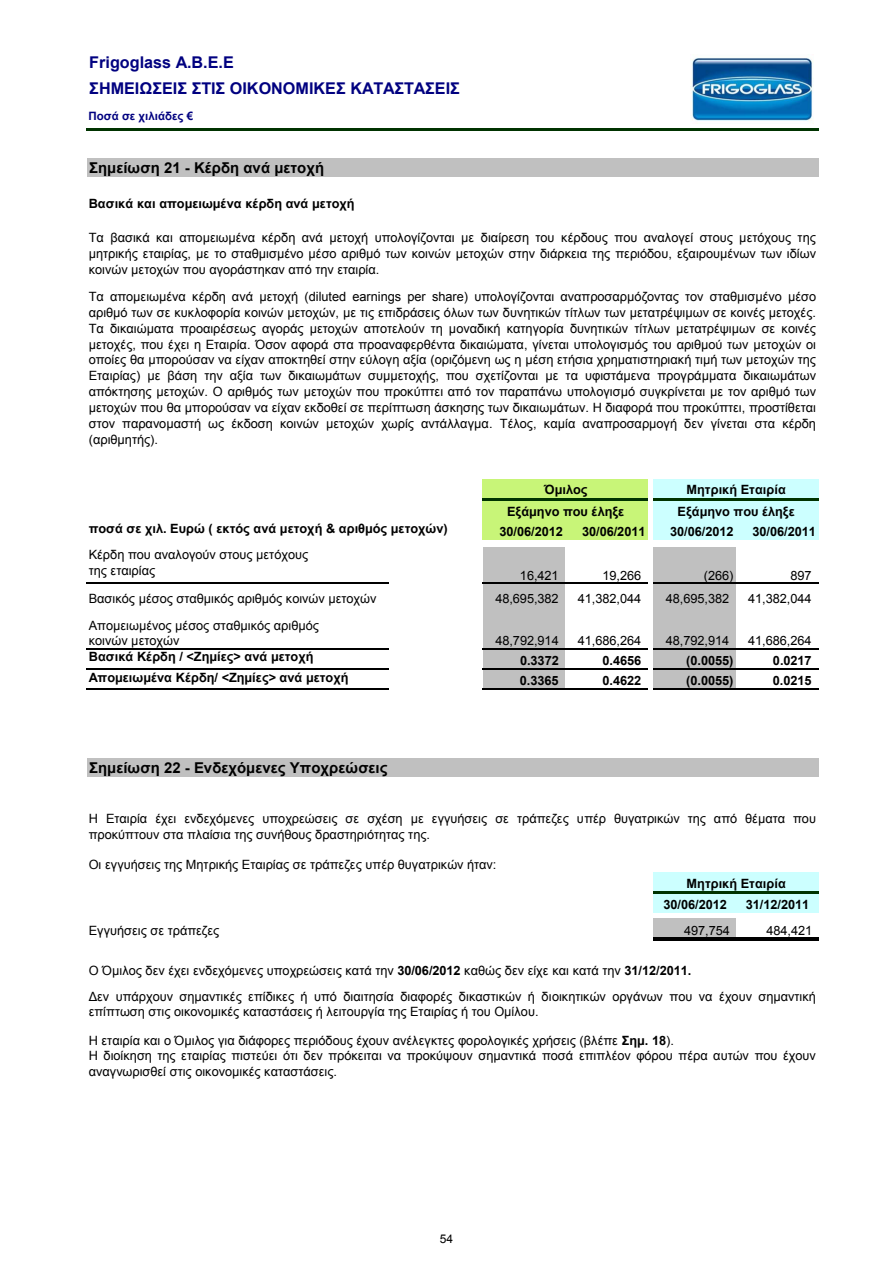
<style>
.page{position:relative;width:893px;height:1263px;background:#fff}
.page>*{position:absolute;margin:0;border:0;box-sizing:border-box;transform-origin:0 0}
.t1{font:700 16.2px/26px "Arial";color:#000080}
.t2{font:700 15px "Arial";color:#000}
.t3{font:12.75px/15.9px "Arial";color:#000}
.t4{font:700 12.75px "Arial";letter-spacing:-.005em;color:#000}
.t5{font:12px "Arial";color:#000}
.t6{font:700 11.55px "Arial";letter-spacing:.005em;color:#000080}
.s1{font-weight:700}
</style>
<div class="page">
<div style="left:87px;top:158px;width:731px;height:19px;background:#c0c0c0"></div>
<div style="left:483px;top:479px;width:165px;height:62px;background:#c8f578"></div>
<div style="left:653px;top:479px;width:165px;height:62px;background:#cff"></div>
<div style="left:87px;top:540px;width:731px;height:7px;background:#fff"></div>
<div style="left:483px;top:547px;width:82px;height:143px;background:#c0c0c0"></div>
<div style="left:653px;top:547px;width:83px;height:143px;background:#c0c0c0"></div>
<div style="left:87px;top:759px;width:731px;height:18px;background:#c0c0c0"></div>
<div style="left:653px;top:872px;width:165px;height:41px;background:#cff"></div>
<div style="left:653px;top:919px;width:83px;height:20px;background:#c0c0c0"></div>
<hr style="left:483px;top:499px;width:165px;height:2px;background:#030">
<hr style="left:86px;top:583px;width:303px;height:1px;background:#000">
<hr style="left:483px;top:583px;width:165px;height:1px;background:#000">
<hr style="left:86px;top:648px;width:303px;height:1px;background:#000">
<hr style="left:483px;top:648px;width:165px;height:1px;background:#000">
<hr style="left:86px;top:669px;width:303px;height:1px;background:#000">
<hr style="left:483px;top:669px;width:165px;height:1px;background:#000">
<hr style="left:86px;top:689px;width:303px;height:1px;background:#000">
<hr style="left:483px;top:689px;width:165px;height:1px;background:#000">
<hr style="left:86px;top:128px;width:732px;height:2px;background:#030">
<hr style="left:653px;top:499px;width:165px;height:2px;background:#030">
<hr style="left:653px;top:583px;width:165px;height:1px;background:#000">
<hr style="left:653px;top:648px;width:165px;height:1px;background:#000">
<hr style="left:653px;top:669px;width:165px;height:1px;background:#000">
<hr style="left:653px;top:689px;width:165px;height:1px;background:#000">
<hr style="left:653px;top:892px;width:165px;height:2px;background:#030">
<hr style="left:653px;top:937px;width:165px;height:2px;background:#000">
<hr style="left:653px;top:940px;width:165px;height:1px;background:#000">
<img style="left:690px;top:57px;width:123px;height:64px">
<p class="t1" style="left:89px;top:49px;width:372px">Frigoglass A.B.E.E<br>ΣΗΜΕΙΩΣΕΙΣ ΣΤΙΣ ΟΙΚΟΝΟΜΙΚΕΣ ΚΑΤΑΣΤΑΣΕΙΣ</p>
<p class="t6" style="left:89px;top:109px;width:106px">Ποσά σε χιλιάδες €</p>
<p class="t2" style="left:89px;top:159px;width:236px">Σημείωση 21 - Κέρδη ανά μετοχή</p>
<p class="t4" style="left:89px;top:196px;width:267px">Βασικά και απομειωμένα κέρδη ανά μετοχή</p>
<p class="t3" style="left:89px;top:230px;width:729px;text-align:justify">Τα βασικά και απομειωμένα κέρδη ανά μετοχή υπολογίζονται με διαίρεση του κέρδους που αναλογεί στους μετόχους της μητρικής εταιρίας, με το σταθμισμένο μέσο αριθμό των κοινών μετοχών στην διάρκεια της περιόδου, εξαιρουμένων των ιδίων κοινών μετοχών που αγοράστηκαν από την εταιρία.</p>
<p class="t3" style="left:89px;top:289px;width:729px;text-align:justify">Τα απομειωμένα κέρδη ανά μετοχή (diluted earnings per share) υπολογίζονται αναπροσαρµόζοντας τον σταθµισµένο µέσο αριθμό των σε κυκλοφορία κοινών μετοχών, µε τις επιδράσεις όλων των δυνητικών τίτλων των µετατρέψιµων σε κοινές µετοχές.<br>Τα δικαιώματα προαιρέσεως αγοράς μετοχών αποτελούν τη μοναδική κατηγορία δυνητικών τίτλων µετατρέψιµων σε κοινές μετοχές, που έχει η Εταιρία. Όσον αφορά στα προαναφερθέντα δικαιώματα, γίνεται υπολογισμός του αριθμού των μετοχών οι οποίες θα μπορούσαν να είχαν αποκτηθεί στην εύλογη αξία (οριζόμενη ως η µέση ετήσια χρηματιστηριακή τιμή των μετοχών της Εταιρίας) µε βάση την αξία των δικαιωμάτων συµµετοχής, που σχετίζονται µε τα υφιστάμενα προγράµµατα δικαιωμάτων απόκτησης μετοχών. Ο αριθμός των μετοχών που προκύπτει από τον παραπάνω υπολογισμό συγκρίνεται µε τον αριθμό των μετοχών που θα μπορούσαν να είχαν εκδοθεί σε περίπτωση άσκησης των δικαιωμάτων. Η διαφορά που προκύπτει, προστίθεται στον παρανομαστή ως έκδοση κοινών μετοχών χωρίς αντάλλαγμα. Τέλος, καμία αναπροσαρμογή δεν γίνεται στα κέρδη (αριθμητής).</p>
<p class="t4" style="left:544px;top:483px;width:45px">Όμιλος</p>
<p class="t4" style="left:686px;top:483px;width:101px">Μητρική Εταιρία</p>
<p class="t4" style="left:507px;top:504px;width:119px">Εξάμηνο που έληξε</p>
<p class="t4" style="left:677px;top:504px;width:119px">Εξάμηνο που έληξε</p>
<p class="t4" style="left:89px;top:521px;width:360px">ποσά σε χιλ. Ευρώ ( εκτός ανά μετοχή &amp; αριθμός μετοχών)</p>
<p class="t4" style="left:500px;top:525px;width:65px">30/06/2012</p>
<p class="t4" style="left:582px;top:525px;width:65px">30/06/2011</p>
<p class="t4" style="left:670px;top:525px;width:65px">30/06/2012</p>
<p class="t4" style="left:752px;top:525px;width:65px">30/06/2011</p>
<p class="t3" style="left:89px;top:547px;width:221px">Κέρδη που αναλογούν στους μετόχους της εταιρίας</p>
<p class="t3" style="left:520px;top:568px;width:40px">16,421</p>
<p class="t3" style="left:704px;top:568px;width:31px">(266)</p>
<p class="t3" style="left:790px;top:568px;width:23px">897</p>
<p class="t3" style="left:602px;top:568px;width:40px">19,266</p>
<p class="t3" style="left:89px;top:590px;width:289px">Βασικός μέσος σταθμικός αριθμός κοινών μετοχών</p>
<p class="t3" style="left:578px;top:590px;width:65px">41,382,044</p>
<p class="t3" style="left:495px;top:590px;width:65px">48,695,382</p>
<p class="t3" style="left:666px;top:590px;width:65px">48,695,382</p>
<p class="t3" style="left:748px;top:590px;width:65px">41,382,044</p>
<p class="t3" style="left:89px;top:617px;width:232px">Απομειωμένος μέσος σταθμικός αριθμός κοινών μετοχών</p>
<p class="t3" style="left:495px;top:633px;width:65px">48,792,914</p>
<p class="t3" style="left:666px;top:633px;width:65px">48,792,914</p>
<p class="t3" style="left:748px;top:633px;width:65px">41,686,264</p>
<p class="t3" style="left:578px;top:633px;width:65px">41,686,264</p>
<p class="t4" style="left:89px;top:650px;width:226px">Βασικά Κέρδη / &lt;Ζημίες&gt; ανά μετοχή</p>
<p class="t4" style="left:602px;top:653px;width:40px">0.4656</p>
<p class="t4" style="left:520px;top:653px;width:40px">0.3372</p>
<p class="t4" style="left:686px;top:653px;width:49px">(0.0055)</p>
<p class="t4" style="left:773px;top:653px;width:40px">0.0217</p>
<p class="t4" style="left:89px;top:670px;width:261px">Απομειωμένα Κέρδη/ &lt;Ζημίες&gt; ανά μετοχή</p>
<p class="t4" style="left:602px;top:674px;width:40px">0.4622</p>
<p class="t4" style="left:520px;top:674px;width:40px">0.3365</p>
<p class="t4" style="left:686px;top:674px;width:49px">(0.0055)</p>
<p class="t4" style="left:773px;top:674px;width:40px">0.0215</p>
<p class="t2" style="left:89px;top:759px;width:300px">Σημείωση 22 - Ενδεχόμενες Υποχρεώσεις</p>
<p class="t3" style="left:89px;top:810px;width:729px">Η Εταιρία έχει ενδεχόμενες υποχρεώσεις σε σχέση με εγγυήσεις σε τράπεζες υπέρ θυγατρικών της από θέματα που προκύπτουν στα πλαίσια της συνήθους δραστηριότητας της.</p>
<p class="t4" style="left:687px;top:876px;width:101px">Μητρική Εταιρία</p>
<p class="t3" style="left:89px;top:857px;width:409px">Οι εγγυήσεις της Μητρικής Εταιρίας σε τράπεζες υπέρ θυγατρικών ήταν:</p>
<p class="t4" style="left:663px;top:897px;width:65px">30/06/2012</p>
<p class="t4" style="left:746px;top:897px;width:65px">31/12/2011</p>
<p class="t3" style="left:89px;top:922px;width:132px">Εγγυήσεις σε τράπεζες</p>
<p class="t3" style="left:684px;top:922px;width:47px">497,754</p>
<p class="t3" style="left:766px;top:922px;width:47px">484,421</p>
<p class="t3" style="left:89px;top:958px;width:729px;line-height:25.5px">Ο Όμιλος δεν έχει ενδεχόμενες υποχρεώσεις κατά την <span class="s1">30/06/2012</span> καθώς δεν είχε και κατά την <span class="s1">31/12/2011.<br></span>∆εν υπάρχουν σημαντικές επίδικες ή υπό διαιτησία διαφορές δικαστικών ή διοικητικών οργάνων που να έχουν σημαντική</p>
<p class="t3" style="left:89px;top:1004px;width:451px">επίπτωση στις οικονομικές καταστάσεις ή λειτουργία της Εταιρίας ή του Ομίλου.</p>
<p class="t3" style="left:89px;top:1032px;width:729px">Η εταιρία και ο Όμιλος για διάφορες περιόδους έχουν ανέλεγκτες φορολογικές χρήσεις (βλέπε <span class="s1">Σημ. 18</span>).<br>Η διοίκηση της εταιρίας πιστεύει ότι δεν πρόκειται να προκύψουν σημαντικά ποσά επιπλέον φόρου πέρα αυτών που έχουν αναγνωρισθεί στις οικονομικές καταστάσεις.</p>
<p class="t5" style="left:440px;top:1231px;width:15px">54</p>
</div>
